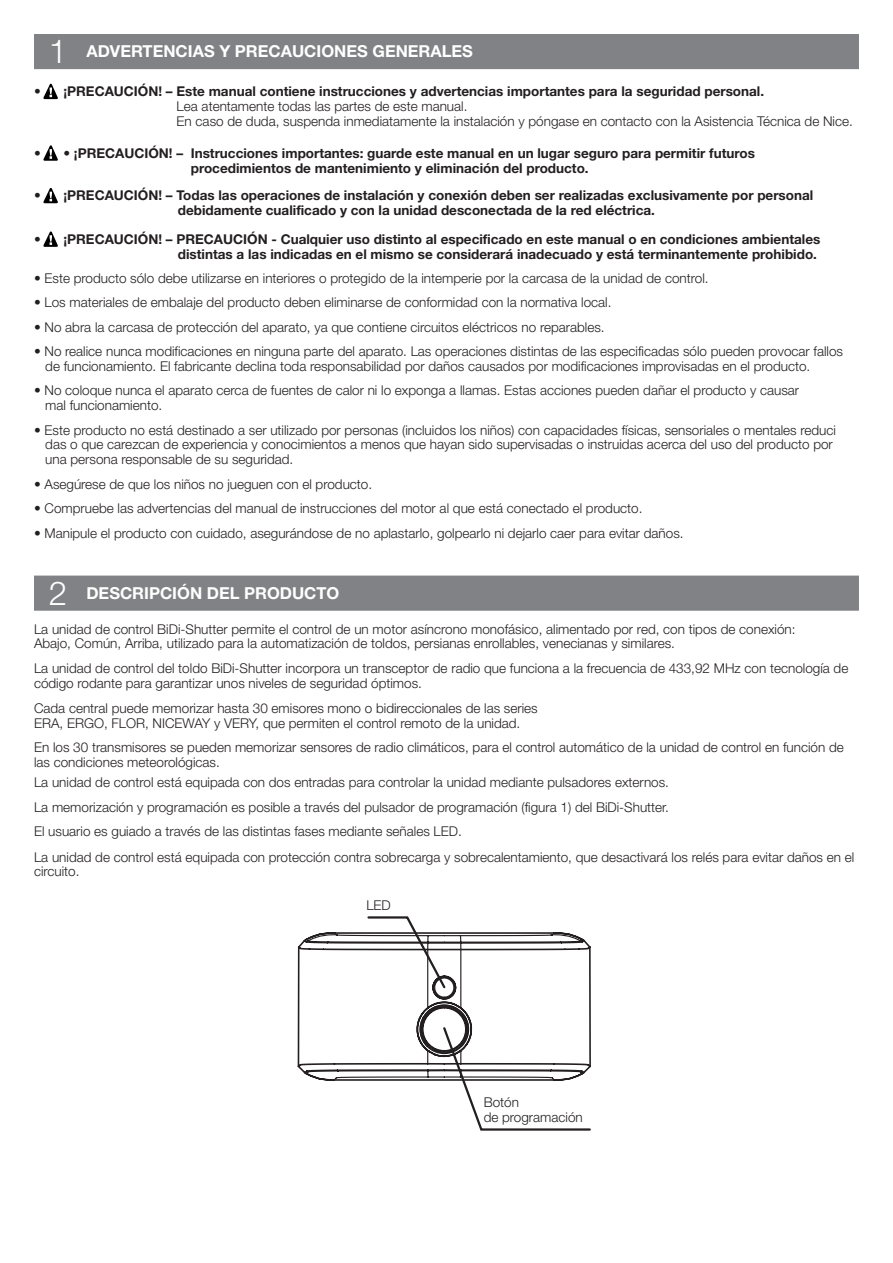
<style>
.page{position:relative;width:893px;height:1263px;background:#fff}
.page>*{position:absolute;margin:0;border:0;box-sizing:border-box;transform-origin:0 0}
.t1{font:300 33px "Helvetica Neue LT Pro";color:#fff}
.titolo{font:700 16.5px "Helvetica Neue LT Pro";color:#fff}
.t2{font:300 13.5px "Helvetica Neue LT Pro";color:#231f20}
.t3{font:700 13.5px "Helvetica Neue LT Pro";color:#231f20}
.s1{font-weight:700}
</style>
<div class="page">
<svg style="left:43px;top:83px;width:15px;height:17px"></svg>
<div style="left:34px;top:34px;width:825px;height:35px;background:#808285"></div>
<svg style="left:43px;top:145px;width:15px;height:16px"></svg>
<svg style="left:43px;top:187px;width:15px;height:17px"></svg>
<svg style="left:43px;top:231px;width:15px;height:16px"></svg>
<div style="left:34px;top:576px;width:825px;height:35px;background:#808285"></div>
<svg style="left:298px;top:916px;width:293px;height:215px"></svg>
<p class="t1" style="left:49px;top:31px;width:20px">1</p>
<p class="titolo" style="left:86px;top:41px;width:388px">ADVERTENCIAS Y PRECAUCIONES GENERALES</p>
<p class="t3" style="left:34px;top:83px;width:732px">• ¡PRECAUCIÓN! – Este manual contiene instrucciones y advertencias importantes para la seguridad personal.</p>
<p class="t2" style="left:177px;top:98px;width:292px">Lea atentamente todas las partes de este manual.</p>
<p class="t2" style="left:177px;top:113px;width:678px">En caso de duda, suspenda inmediatamente la instalación y póngase en contacto con la Asistencia Técnica de Nice.</p>
<p class="t3" style="left:34px;top:145px;width:722px">• • ¡PRECAUCIÓN! – Instrucciones importantes: guarde este manual en un lugar seguro para permitir futuros</p>
<p class="t3" style="left:191px;top:159px;width:399px">procedimientos de mantenimiento y eliminación del producto.</p>
<p class="t3" style="left:34px;top:187px;width:781px">• ¡PRECAUCIÓN! – Todas las operaciones de instalación y conexión deben ser realizadas exclusivamente por personal</p>
<p class="t3" style="left:178px;top:202px;width:479px">debidamente cualificado y con la unidad desconectada de la red eléctrica.</p>
<p class="t3" style="left:34px;top:231px;width:788px">• ¡PRECAUCIÓN! – PRECAUCIÓN - Cualquier uso distinto al especificado en este manual o en condiciones ambientales</p>
<p class="t3" style="left:178px;top:246px;width:641px">distintas a las indicadas en el mismo se considerará inadecuado y está terminantemente prohibido.</p>
<p class="t2" style="left:34px;top:270px;width:676px"><span class="s1">•</span> Este producto sólo debe utilizarse en interiores o protegido de la intemperie por la carcasa de la unidad de control.</p>
<p class="t2" style="left:34px;top:294px;width:579px"><span class="s1">•</span> Los materiales de embalaje del producto deben eliminarse de conformidad con la normativa local.</p>
<p class="t2" style="left:34px;top:318px;width:572px"><span class="s1">•</span> No abra la carcasa de protección del aparato, ya que contiene circuitos eléctricos no reparables.</p>
<p class="t2" style="left:34px;top:343px;width:811px"><span class="s1">•</span> No realice nunca modificaciones en ninguna parte del aparato. Las operaciones distintas de las especificadas sólo pueden provocar fallos</p>
<p class="t2" style="left:45px;top:358px;width:766px">de funcionamiento. El fabricante declina toda responsabilidad por daños causados por modificaciones improvisadas en el producto.</p>
<p class="t2" style="left:34px;top:382px;width:767px"><span class="s1">•</span> No coloque nunca el aparato cerca de fuentes de calor ni lo exponga a llamas. Estas acciones pueden dañar el producto y causar</p>
<p class="t2" style="left:45px;top:397px;width:119px">mal funcionamiento.</p>
<p class="t2" style="left:34px;top:422px;width:803px"><span class="s1">•</span> Este producto no está destinado a ser utilizado por personas (incluidos los niños) con capacidades físicas, sensoriales o mentales reduci</p>
<p class="t2" style="left:45px;top:436px;width:789px">das o que carezcan de experiencia y conocimientos a menos que hayan sido supervisadas o instruidas acerca del uso del producto por</p>
<p class="t2" style="left:45px;top:451px;width:250px">una persona responsable de su seguridad.</p>
<p class="t2" style="left:34px;top:476px;width:340px"><span class="s1">•</span> Asegúrese de que los niños no jueguen con el producto.</p>
<p class="t2" style="left:34px;top:500px;width:610px"><span class="s1">•</span> Compruebe las advertencias del manual de instrucciones del motor al que está conectado el producto.</p>
<p class="t2" style="left:34px;top:525px;width:651px"><span class="s1">•</span> Manipule el producto con cuidado, asegurándose de no aplastarlo, golpearlo ni dejarlo caer para evitar daños.</p>
<p class="t1" style="left:46px;top:572px;width:20px">6</p>
<p class="t1" style="left:49px;top:573px;width:20px">2</p>
<p class="titolo" style="left:86px;top:583px;width:255px">DESCRIPCIÓN DEL PRODUCTO</p>
<p class="titolo" style="left:89px;top:583px;width:303px">INSTALLATION AND CONFIGURATION</p>
<p class="t2" style="left:34px;top:621px;width:763px">La unidad de control BiDi-Shutter permite el control de un motor asíncrono monofásico, alimentado por red, con tipos de conexión:</p>
<p class="t2" style="left:34px;top:635px;width:642px">Abajo, Común, Arriba, utilizado para la automatización de toldos, persianas enrollables, venecianas y similares.</p>
<p class="t2" style="left:34px;top:660px;width:816px">La unidad de control del toldo BiDi-Shutter incorpora un transceptor de radio que funciona a la frecuencia de 433,92 MHz con tecnología de</p>
<p class="t2" style="left:34px;top:675px;width:389px">código rodante para garantizar unos niveles de seguridad óptimos.</p>
<p class="t2" style="left:34px;top:700px;width:505px">Cada central puede memorizar hasta 30 emisores mono o bidireccionales de las series</p>
<p class="t2" style="left:34px;top:715px;width:488px">ERA, ERGO, FLOR, NICEWAY y VERY, que permiten el control remoto de la unidad.</p>
<p class="t2" style="left:34px;top:739px;width:811px">En los 30 transmisores se pueden memorizar sensores de radio climáticos, para el control automático de la unidad de control en función de</p>
<p class="t2" style="left:34px;top:754px;width:187px">las condiciones meteorológicas.</p>
<p class="t2" style="left:34px;top:774px;width:636px">La unidad de control está equipada con dos entradas para controlar la unidad mediante pulsadores externos.</p>
<p class="t2" style="left:34px;top:799px;width:636px">La memorización y programación es posible a través del pulsador de programación (figura 1) del BiDi-Shutter.</p>
<p class="t2" style="left:34px;top:823px;width:429px">El usuario es guiado a través de las distintas fases mediante señales LED.</p>
<p class="t2" style="left:34px;top:848px;width:822px">La unidad de control está equipada con protección contra sobrecarga y sobrecalentamiento, que desactivará los relés para evitar daños en el</p>
<p class="t2" style="left:34px;top:863px;width:47px">circuito.</p>
<p class="t2" style="left:366px;top:897px;width:26px">LED</p>
<p class="t2" style="left:484px;top:1094px;width:37px">Botón</p>
<p class="t2" style="left:484px;top:1109px;width:101px">de programación</p>
</div>
